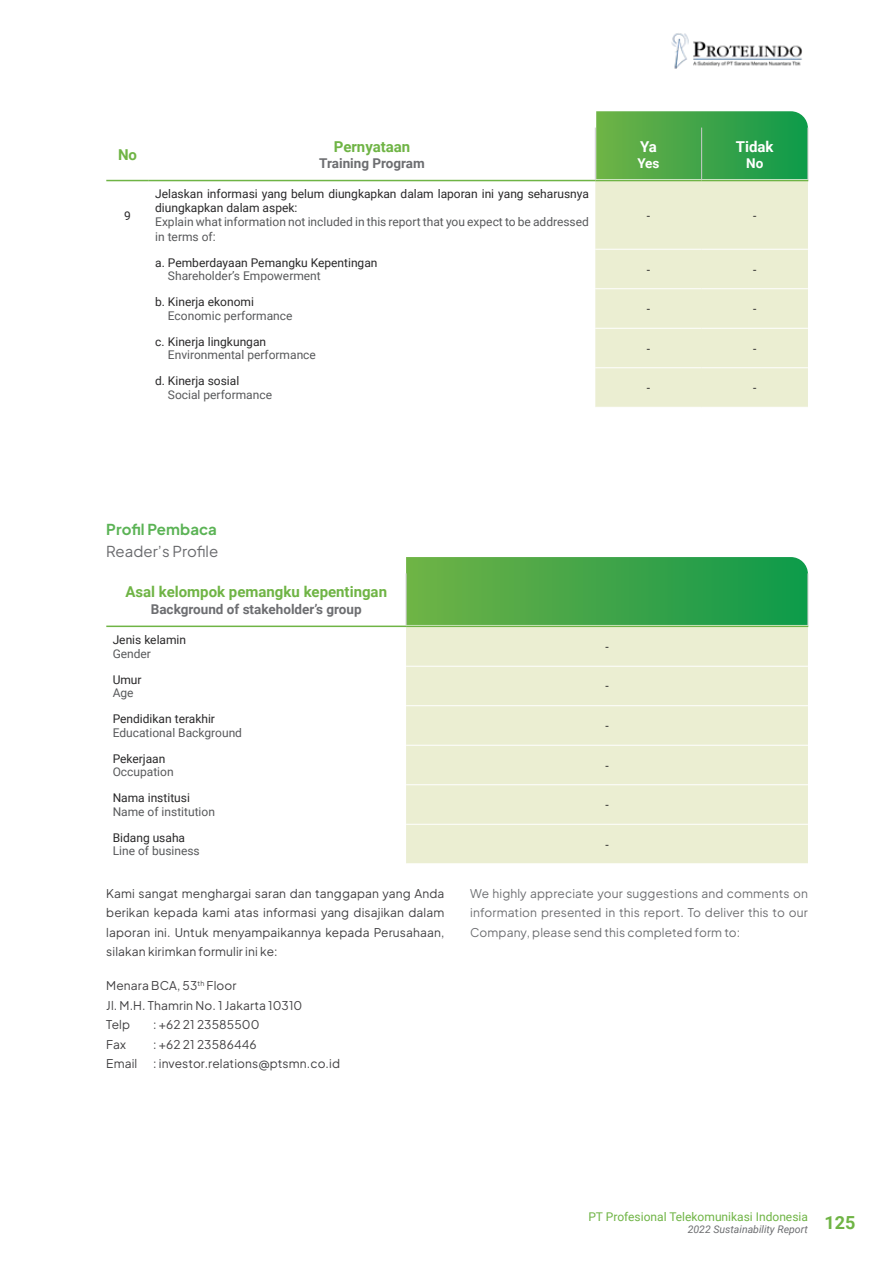
<style>
.page{position:relative;width:893px;height:1263px;background:#fff}
.page>*{position:absolute;margin:0;border:0;box-sizing:border-box;transform-origin:0 0}
.t1{font:700 18px "Roboto";color:#6fb445}
.t2{font:700 15px "Roboto";color:#6fb445}
.t3{font:15px "Plus Jakarta Sans";letter-spacing:.005em;color:#696a6d}
.t4{font:700 15px "Plus Jakarta Sans";letter-spacing:.005em;color:#5bb355}
.t5{font:700 15px "Roboto";color:#fff}
.t6{font:700 13.5px "Roboto";color:#6d6e71}
.t7{font:700 13.5px "Roboto";color:#fff}
.t8{font:12px/19.5px "Plus Jakarta Sans";letter-spacing:.01em;color:#414042;text-align:justify}
.t9{font:12px/13.5px "Roboto";color:#292829}
.t10{font:12px/14.4px "Roboto";color:#58595b}
.t11{font:12px/19.5px "Plus Jakarta Sans";letter-spacing:.01em;color:#6d6e71;text-align:justify}
.t12{font:12px "Roboto";color:#6fb445}
.t13{font:italic 10.5px "Roboto";color:#6d6e71}
</style>
<div class="page">
<img style="left:671px;top:33px;width:131px;height:36px">
<svg style="left:596px;top:111px;width:212px;height:68px;background:#40a64a"></svg>
<div style="left:595px;top:181px;width:213px;height:226px;background:#ebeed2"></div>
<hr style="left:106px;top:180px;width:43px;height:1px;background:#6fb445">
<hr style="left:149px;top:180px;width:446px;height:1px;background:#6fb445">
<hr style="left:595px;top:180px;width:107px;height:1px;background:#6fb445">
<hr style="left:702px;top:180px;width:106px;height:1px;background:#6fb445">
<hr style="left:701px;top:128px;width:1px;height:52px;background:#ccc">
<hr style="left:807px;top:128px;width:1px;height:52px;background:#ccc">
<hr style="left:595px;top:128px;width:1px;height:52px;background:#ccc">
<hr style="left:595px;top:249px;width:107px;height:1px;background:#fff">
<hr style="left:702px;top:249px;width:106px;height:1px;background:#fff">
<hr style="left:595px;top:288px;width:107px;height:1px;background:#fff">
<hr style="left:702px;top:288px;width:106px;height:1px;background:#fff">
<hr style="left:595px;top:328px;width:107px;height:1px;background:#fff">
<hr style="left:702px;top:328px;width:106px;height:1px;background:#fff">
<hr style="left:595px;top:367px;width:107px;height:1px;background:#fff">
<hr style="left:702px;top:367px;width:106px;height:1px;background:#fff">
<svg style="left:406px;top:557px;width:402px;height:68px;background:#3fa548"></svg>
<div style="left:406px;top:627px;width:402px;height:236px;background:#ebeed2"></div>
<hr style="left:106px;top:625px;width:300px;height:2px;background:#6fb445">
<hr style="left:406px;top:625px;width:402px;height:2px;background:#6fb445">
<hr style="left:807px;top:573px;width:1px;height:52px;background:#ccc">
<hr style="left:406px;top:573px;width:1px;height:52px;background:#ccc">
<hr style="left:406px;top:666px;width:402px;height:1px;background:#fff">
<hr style="left:406px;top:705px;width:402px;height:1px;background:#fff">
<hr style="left:406px;top:745px;width:402px;height:1px;background:#fff">
<hr style="left:406px;top:784px;width:402px;height:1px;background:#fff">
<hr style="left:406px;top:824px;width:402px;height:1px;background:#fff">
<p class="t2" style="left:118px;top:144px;width:21px">No</p>
<p class="t2" style="left:334px;top:136px;width:78px">Pernyataan</p>
<p class="t6" style="left:319px;top:154px;width:107px">Training Program</p>
<p class="t9" style="left:124px;top:208px;width:8px">9</p>
<p class="t9" style="left:155px;top:187px;width:435px">Jelaskan informasi yang belum diungkapkan dalam laporan ini yang seharusnya diungkapkan dalam aspek:</p>
<p class="t10" style="left:155px;top:214px;width:435px">Explain what information not included in this report that you expect to be addressed in terms of:</p>
<p class="t9" style="left:155px;top:255px;width:224px">a. Pemberdayaan Pemangku Kepentingan</p>
<p class="t10" style="left:168px;top:268px;width:154px">Shareholder’s Empowerment</p>
<p class="t9" style="left:155px;top:295px;width:100px">b. Kinerja ekonomi</p>
<p class="t10" style="left:168px;top:308px;width:126px">Economic performance</p>
<p class="t9" style="left:155px;top:334px;width:112px">c. Kinerja lingkungan</p>
<p class="t10" style="left:168px;top:347px;width:149px">Environmental performance</p>
<p class="t9" style="left:155px;top:374px;width:86px">d. Kinerja sosial</p>
<p class="t10" style="left:168px;top:387px;width:106px">Social performance</p>
<p class="t5" style="left:640px;top:136px;width:18px">Ya</p>
<p class="t7" style="left:637px;top:154px;width:24px">Yes</p>
<p class="t5" style="left:736px;top:136px;width:39px">Tidak</p>
<p class="t7" style="left:746px;top:154px;width:19px">No</p>
<p class="t9" style="left:647px;top:208px;width:5px">-</p>
<p class="t9" style="left:753px;top:208px;width:5px">-</p>
<p class="t9" style="left:647px;top:262px;width:5px">-</p>
<p class="t9" style="left:753px;top:262px;width:5px">-</p>
<p class="t9" style="left:647px;top:302px;width:5px">-</p>
<p class="t9" style="left:753px;top:302px;width:5px">-</p>
<p class="t9" style="left:647px;top:341px;width:5px">-</p>
<p class="t9" style="left:753px;top:341px;width:5px">-</p>
<p class="t9" style="left:647px;top:381px;width:5px">-</p>
<p class="t9" style="left:753px;top:381px;width:5px">-</p>
<p class="t4" style="left:106px;top:517px;width:112px">Profil Pembaca</p>
<p class="t3" style="left:106px;top:539px;width:114px">Reader’s Profile</p>
<p class="t2" style="left:125px;top:581px;width:263px">Asal kelompok pemangku kepentingan</p>
<p class="t6" style="left:151px;top:599px;width:212px">Background of stakeholder’s group</p>
<p class="t9" style="left:113px;top:633px;width:75px">Jenis kelamin</p>
<p class="t10" style="left:113px;top:646px;width:40px">Gender</p>
<p class="t9" style="left:113px;top:672px;width:30px">Umur</p>
<p class="t10" style="left:113px;top:685px;width:22px">Age</p>
<p class="t9" style="left:113px;top:712px;width:104px">Pendidikan terakhir</p>
<p class="t10" style="left:113px;top:725px;width:131px">Educational Background</p>
<p class="t9" style="left:113px;top:751px;width:54px">Pekerjaan</p>
<p class="t10" style="left:113px;top:764px;width:62px">Occupation</p>
<p class="t9" style="left:113px;top:791px;width:79px">Nama institusi</p>
<p class="t10" style="left:113px;top:804px;width:104px">Name of institution</p>
<p class="t9" style="left:113px;top:830px;width:74px">Bidang usaha</p>
<p class="t10" style="left:113px;top:843px;width:89px">Line of business</p>
<p class="t9" style="left:605px;top:639px;width:5px">-</p>
<p class="t9" style="left:605px;top:679px;width:5px">-</p>
<p class="t9" style="left:605px;top:718px;width:5px">-</p>
<p class="t9" style="left:605px;top:758px;width:5px">-</p>
<p class="t9" style="left:605px;top:797px;width:5px">-</p>
<p class="t9" style="left:605px;top:837px;width:5px">-</p>
<p class="t8" style="left:106px;top:882px;width:340px">Kami sangat menghargai saran dan tanggapan yang Anda berikan kepada kami atas informasi yang disajikan dalam laporan ini. Untuk menyampaikannya kepada Perusahaan, silakan kirimkan formulir ini ke:</p>
<p class="t8" style="left:106px;top:975px;width:198px;text-align:left">Menara BCA, 53<sup>th</sup> Floor<br>Jl. M.H. Thamrin No. 1 Jakarta 10310<br>Telp</p>
<p class="t8" style="left:153px;top:1014px;width:108px">: +62 21 23585500</p>
<p class="t8" style="left:106px;top:1033px;width:21px">Fax</p>
<p class="t8" style="left:153px;top:1033px;width:105px">: +62 21 23586446</p>
<p class="t8" style="left:106px;top:1053px;width:33px">Email</p>
<p class="t8" style="left:153px;top:1053px;width:188px">: investor.relations@ptsmn.co.id</p>
<p class="t11" style="left:470px;top:882px;width:339px">We highly appreciate your suggestions and comments on information presented in this report. To deliver this to our Company, please send this completed form to:</p>
<p class="t12" style="left:588px;top:1208px;width:221px">PT Profesional Telekomunikasi Indonesia</p>
<p class="t13" style="left:688px;top:1222px;width:122px">2022 Sustainability Report</p>
<h1 class="t1" style="left:824px;top:1210px;width:32px">125</h1>
</div>
